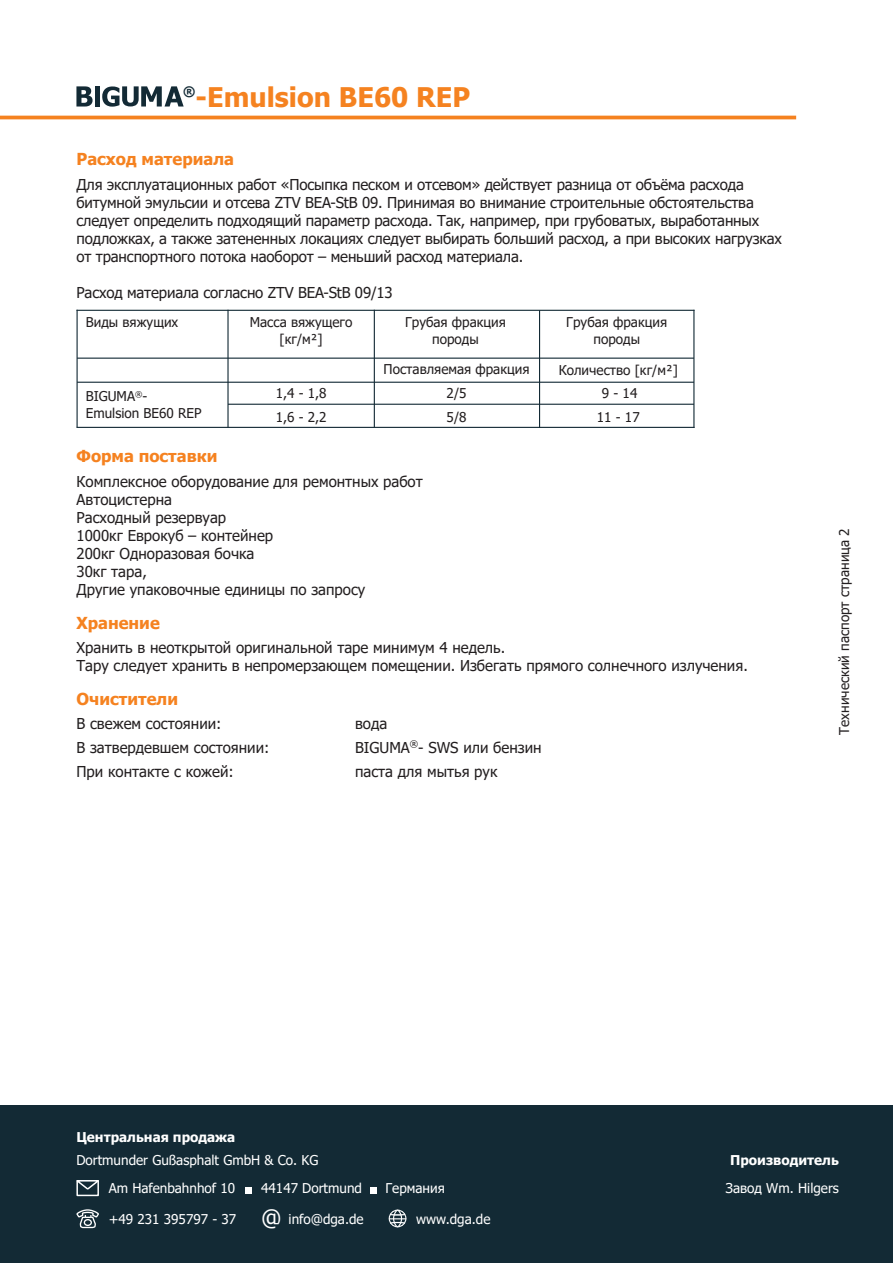
<style>
.page{position:relative;width:893px;height:1263px;background:#fff}
.page>*{position:absolute;margin:0;border:0;box-sizing:border-box;transform-origin:0 0}
.t1{font:700 27px "Tahoma";color:#f58220}
.t2{font:700 16.5px "Tahoma";color:#f58220}
.t3{font:15px/18px "Tahoma";letter-spacing:-.01em;color:#231f20}
.t4{font:13.5px/16.2px "Tahoma";color:#231f20;text-align:center}
.t5{font:13.5px/28.2px "Tahoma";color:#fff}
.t6{font:700 13.5px "Tahoma";color:#fff}
.t7{font:700 13.2px "Tahoma";color:#132a35}
.s1{font-size:22.5px}
</style>
<div class="page">
<hr style="left:0;top:116px;width:796px;height:3px;background:#f58220">
<div style="left:0;top:1106px;width:893px;height:157px;background:#132a35"></div>
<svg style="left:76px;top:1180px;width:23px;height:16px"></svg>
<svg style="left:245px;top:1187px;width:6px;height:6px"></svg>
<svg style="left:76px;top:1209px;width:23px;height:19px"></svg>
<div style="left:370px;top:1187px;width:7px;height:6px;background:#fff"></div>
<div style="left:389px;top:1209px;width:17px;height:18px;border:1px solid #fff;border-radius:50%"></div>
<div style="left:393px;top:1209px;width:9px;height:18px;border:1px solid #fff;border-radius:50%"></div>
<svg style="left:389px;top:1213px;width:17px;height:11px"></svg>
<div style="left:95px;top:86px;width:5px;height:21px;background:#132a35"></div>
<svg style="left:76px;top:86px;width:17px;height:21px"></svg>
<svg style="left:102px;top:86px;width:82px;height:21px"></svg>
<hr style="left:77px;top:310px;width:617px;height:1px;background:#132a35">
<hr style="left:228px;top:404px;width:466px;height:1px;background:#132a35">
<hr style="left:77px;top:358px;width:617px;height:1px;background:#132a35">
<hr style="left:77px;top:382px;width:617px;height:1px;background:#132a35">
<hr style="left:77px;top:427px;width:617px;height:1px;background:#132a35">
<hr style="left:77px;top:310px;width:1px;height:117px;background:#132a35">
<hr style="left:693px;top:310px;width:1px;height:118px;background:#132a35">
<hr style="left:227px;top:310px;width:2px;height:117px;background:#132a35">
<hr style="left:374px;top:310px;width:1px;height:117px;background:#132a35">
<hr style="left:539px;top:310px;width:1px;height:118px;background:#132a35">
<h1 class="t1" style="left:196px;top:78px;width:276px">-Emulsion BE60 REP</h1>
<p class="t7" style="left:183px;top:83px;width:14px">®</p>
<p class="t2" style="left:77px;top:148px;width:159px">Расход материала</p>
<p class="t3" style="left:77px;top:176px;width:707px">Для эксплуатационных работ «Посыпка песком и отсевом» действует разница от объёма расхода битумной эмульсии и отсева ZTV BEA-StB 09. Принимая во внимание строительные обстоятельства следует определить подходящий параметр расхода. Так, например, при грубоватых, выработанных подложках, а также затененных локациях следует выбирать больший расход, а при высоких нагрузках от транспортного потока наоборот – меньший расход материала.</p>
<p class="t3" style="left:77px;top:284px;width:318px">Расход материала согласно ZTV BEA-StB 09/13</p>
<p class="t4" style="left:86px;top:315px;width:94px">Виды вяжущих</p>
<p class="t4" style="left:250px;top:315px;width:104px">Масса вяжущего [кг/м²]</p>
<p class="t4" style="left:405px;top:315px;width:102px">Грубая фракция породы</p>
<p class="t4" style="left:566px;top:315px;width:102px">Грубая фракция породы</p>
<p class="t4" style="left:86px;top:389px;width:117px;text-align:left">BIGUMA<sup>®</sup>-<br>Emulsion BE60 REP</p>
<p class="t4" style="left:276px;top:383px;width:53px;line-height:23.2px;text-align:left">1,4 - 1,8<br>1,6 - 2,2</p>
<p class="t4" style="left:384px;top:358px;width:147px;line-height:23.7px">Поставляемая фракция<br>2/5<br>5/8</p>
<p class="t4" style="left:559px;top:359px;width:121px;line-height:23.4px">Количество [кг/м²]<br>9 - 14<br>11 - 17</p>
<p class="t2" style="left:77px;top:444px;width:142px">Форма поставки</p>
<p class="t3" style="left:77px;top:473px;width:348px">Комплексное оборудование для ремонтных работ<br>Автоцистерна<br>Расходный резервуар<br>1000кг Еврокуб – контейнер<br>200кг Одноразовая бочка<br>30кг тара,<br>Другие упаковочные единицы по запросу</p>
<p class="t2" style="left:77px;top:611px;width:85px">Хранение</p>
<p class="t3" style="left:77px;top:639px;width:673px">Хранить в неоткрытой оригинальной таре минимум 4 недель.<br>Тару следует хранить в непромерзающем помещении. Избегать прямого солнечного излучения.</p>
<p class="t2" style="left:77px;top:687px;width:103px">Очистители</p>
<p class="t3" style="left:77px;top:715px;width:147px">В свежем состоянии:</p>
<p class="t3" style="left:355px;top:715px;width:34px">вода</p>
<p class="t3" style="left:77px;top:740px;width:194px">В затвердевшем состоянии:</p>
<p class="t3" style="left:355px;top:740px;width:188px">BIGUMA<sup>®</sup>- SWS или бензин</p>
<p class="t3" style="left:77px;top:764px;width:159px">При контакте с кожей:</p>
<p class="t3" style="left:355px;top:764px;width:144px">паста для мытья рук</p>
<p class="t4" style="left:837px;top:735px;width:208px;rotate:-90deg">Технический паспорт страница 2</p>
<p class="t6" style="left:76px;top:1127px;width:160px">Центральная продажа</p>
<p class="t5" style="left:109px;top:1147px;width:211px;text-indent:-32px">Dortmunder Gußasphalt GmbH &amp; Co. KG<br>Am Hafenbahnhof 10</p>
<p class="t5" style="left:261px;top:1175px;width:102px">44147 Dortmund</p>
<p class="t5" style="left:109px;top:1205px;width:256px">+49 231 395797 - 37 <span class="s1">@</span> info@dga.de</p>
<p class="t5" style="left:385px;top:1175px;width:61px">Германия</p>
<p class="t5" style="left:416px;top:1205px;width:76px">www.dga.de</p>
<p class="t6" style="left:730px;top:1150px;width:110px">Производитель</p>
<p class="t5" style="left:726px;top:1175px;width:115px">Завод Wm. Hilgers</p>
</div>
